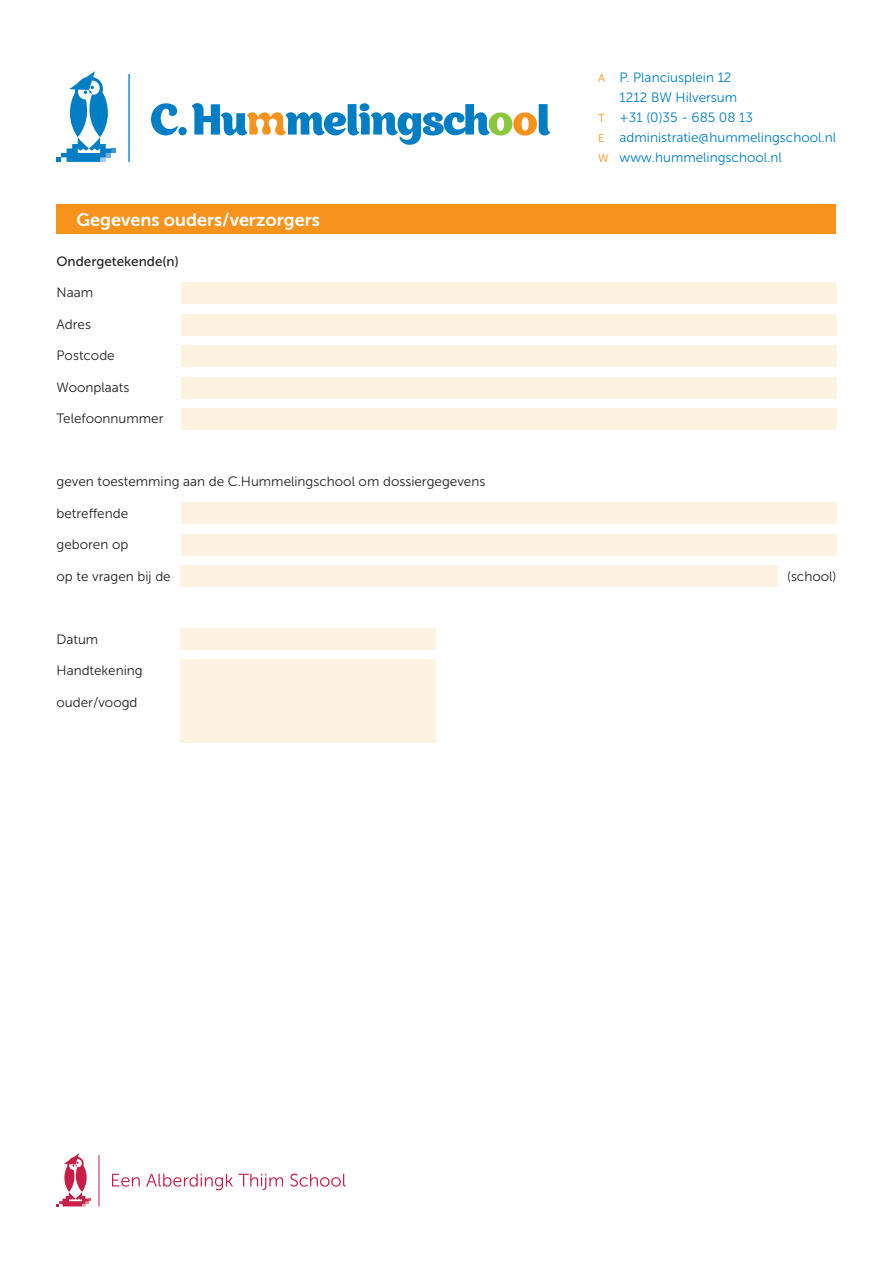
<style>
.page{position:relative;width:893px;height:1263px;background:#fff}
.page>*{position:absolute;margin:0;border:0;box-sizing:border-box;transform-origin:0 0}
.t1{font:18px "Museo Sans 700";color:#fff}
.t2{font:13.5px "Museo Sans 300";color:#231f20}
.t3{font:13.5px "Museo Sans 300";color:#007ec5}
.t4{font:13.5px "Museo Sans 500";color:#231f20}
.s1{font-size:11.55px;color:#f7931d}
</style>
<div class="page">
<div style="left:181px;top:283px;width:655px;height:21px;background:#fef2e3"></div>
<div style="left:181px;top:314px;width:655px;height:21px;background:#fef2e3"></div>
<div style="left:181px;top:345px;width:655px;height:22px;background:#fef2e3"></div>
<div style="left:181px;top:377px;width:655px;height:21px;background:#fef2e3"></div>
<div style="left:181px;top:408px;width:655px;height:22px;background:#fef2e3"></div>
<div style="left:181px;top:503px;width:655px;height:21px;background:#fef2e3"></div>
<div style="left:181px;top:534px;width:655px;height:21px;background:#fef2e3"></div>
<div style="left:181px;top:565px;width:597px;height:22px;background:#fef2e3"></div>
<div style="left:181px;top:659px;width:255px;height:83px;background:#fef2e3"></div>
<div style="left:181px;top:628px;width:255px;height:22px;background:#fef2e3"></div>
<div style="left:57px;top:204px;width:779px;height:30px;background:#f7931d"></div>
<svg style="left:112px;top:1174px;width:28px;height:13px"></svg>
<svg style="left:146px;top:1174px;width:137px;height:16px"></svg>
<svg style="left:290px;top:1173px;width:56px;height:14px"></svg>
<svg style="left:57px;top:1153px;width:34px;height:53px"></svg>
<hr style="left:99px;top:1155px;width:1px;height:51px;background:#c71d46">
<svg style="left:57px;top:71px;width:59px;height:91px"></svg>
<hr style="left:128px;top:74px;width:2px;height:88px;background:#007ec5">
<svg style="left:151px;top:103px;width:27px;height:33px"></svg>
<div style="left:178px;top:127px;width:9px;height:8px;background:#007ec5;border-radius:50%"></div>
<svg style="left:191px;top:103px;width:359px;height:42px"></svg>
<h1 class="t1" style="left:77px;top:210px;width:245px">Gegevens ouders/verzorgers</h1>
<p class="t4" style="left:57px;top:253px;width:124px">Ondergetekende(n)</p>
<p class="t2" style="left:57px;top:285px;width:38px">Naam</p>
<p class="t2" style="left:57px;top:317px;width:36px">Adres</p>
<p class="t2" style="left:57px;top:348px;width:60px">Postcode</p>
<p class="t2" style="left:57px;top:380px;width:74px">Woonplaats</p>
<p class="t2" style="left:57px;top:411px;width:108px">Telefoonnummer</p>
<p class="t3" style="left:598px;top:70px;width:135px"><span class="s1">A</span> P. Planciusplein 12</p>
<p class="t3" style="left:620px;top:90px;width:119px">1212 BW Hilversum</p>
<p class="t3" style="left:598px;top:110px;width:156px"><span class="s1">T</span> +31 (0)35 - 685 08 13</p>
<p class="t3" style="left:598px;top:130px;width:239px"><span class="s1">E</span> administratie@hummelingschool.nl</p>
<p class="t3" style="left:598px;top:150px;width:185px"><span class="s1">W</span> www.hummelingschool.nl</p>
<p class="t2" style="left:57px;top:474px;width:430px">geven toestemming aan de C.Hummelingschool om dossiergegevens</p>
<p class="t2" style="left:57px;top:506px;width:73px">betreffende</p>
<p class="t2" style="left:57px;top:537px;width:73px">geboren op</p>
<p class="t2" style="left:57px;top:569px;width:116px">op te vragen bij de</p>
<p class="t2" style="left:787px;top:569px;width:51px">(school)</p>
<p class="t2" style="left:57px;top:632px;width:43px">Datum</p>
<p class="t2" style="left:57px;top:663px;width:88px">Handtekening</p>
<p class="t2" style="left:57px;top:695px;width:82px">ouder/voogd</p>
</div>
